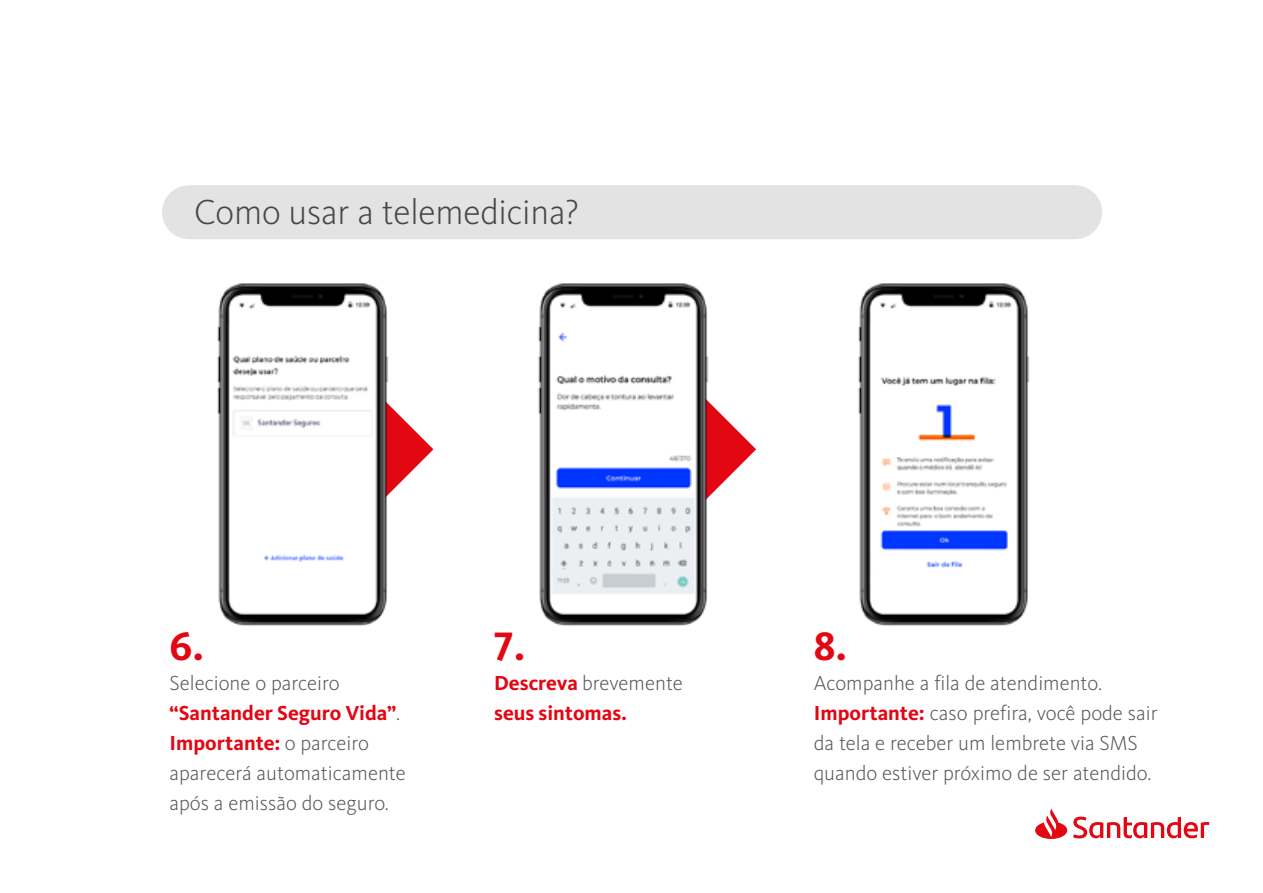
<style>
.page{position:relative;width:1263px;height:893px;background:#fff}
.page>*{position:absolute;margin:0;border:0;box-sizing:border-box;transform-origin:0 0}
.t1{font:700 41.1px "Kievit OT";color:#e30613}
.t2{font:300 36px "Kievit OT";letter-spacing:-.005em;color:#474746}
.t3{font:300 21px/30px "Kievit OT";color:#575756}
.t4{font:700 21px/30px "Kievit OT";color:#e30613}
.s1{font-weight:700;color:#e30613}
.s2{font-weight:300;color:#575756}
</style>
<div class="page">
<svg style="left:715px;top:408px;width:41px;height:83px"></svg>
<img style="left:538px;top:283px;width:177px;height:343px">
<img style="left:858px;top:283px;width:172px;height:343px">
<div style="left:189px;top:185px;width:886px;height:54px;background:#e3e3e3"></div>
<svg style="left:394px;top:410px;width:39px;height:79px"></svg>
<img style="left:217px;top:283px;width:177px;height:343px">
<div style="left:231px;top:329px;width:143px;height:262px;background:#fff"></div>
<img style="left:232px;top:355px;width:139px;height:207px">
<svg style="left:1035px;top:808px;width:174px;height:31px"></svg>
<h2 class="t2" style="left:194px;top:192px;width:387px">Como usar a telemedicina?</h2>
<h1 class="t1" style="left:170px;top:621px;width:36px">6.</h1>
<p class="t3" style="left:170px;top:668px;width:238px">Selecione o parceiro <span class="s1">“Santander Seguro Vida”</span>.<br><span class="s1">Importante:</span> o parceiro aparecerá automaticamente após a emissão do seguro.</p>
<h1 class="t1" style="left:494px;top:621px;width:33px">7.</h1>
<h1 class="t1" style="left:814px;top:621px;width:35px">8.</h1>
<p class="t4" style="left:494px;top:668px;width:190px">Descreva <span class="s2">brevemente </span>seus sintomas.</p>
<p class="t3" style="left:814px;top:668px;width:345px">Acompanhe a fila de atendimento.<br><span class="s1">Importante:</span> caso prefira, você pode sair da tela e receber um lembrete via SMS quando estiver próximo de ser atendido.</p>
</div>
